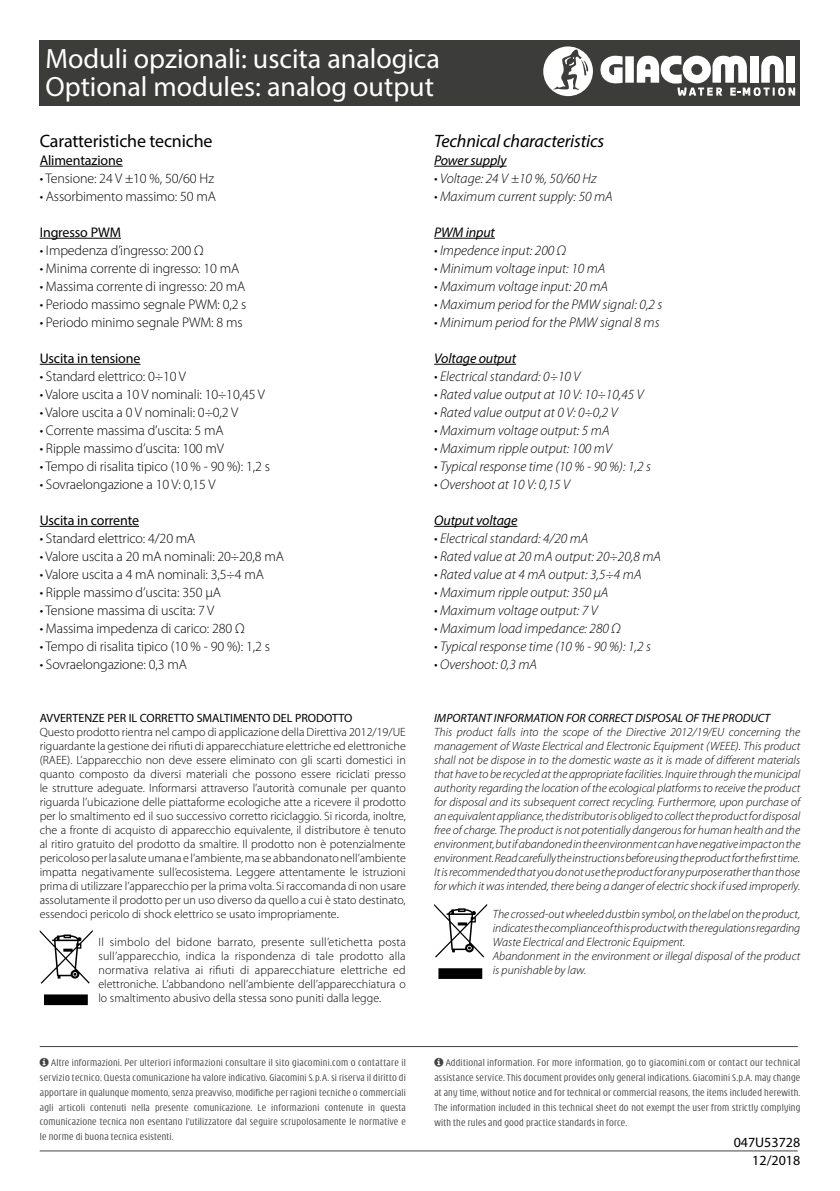
<style>
.page{position:relative;width:840px;height:1191px;background:#fff}
.page>*{position:absolute;margin:0;border:0;box-sizing:border-box;transform-origin:0 0}
.t1{font:28px/28px "Myriad Pro";color:#fff}
.t2{font:italic 18px "Myriad Pro";letter-spacing:-.01em;color:#000}
.t3{font:18px "Myriad Pro";letter-spacing:-.01em;color:#000}
.t4{font:300 14px "Myriad Pro";letter-spacing:-.01em;color:#000}
.t5{font:italic 300 14px "Myriad Pro";color:#000}
.t6{font:14px/18.2px "Myriad Pro";letter-spacing:-.01em;color:#000;text-align:right}
.t7{font:italic 14px "Myriad Pro";letter-spacing:-.01em;color:#000}
.t8{font:300 12px/14px "Myriad Pro";color:#000;text-align:justify}
.t9{font:italic 300 12px/14px "Myriad Pro";color:#000;text-align:justify}
.t10{font:italic 12px "Myriad Pro";color:#000}
.t11{font:12px "Myriad Pro";color:#000}
.t12{font:300 condensed 10.4px/14.8px "Modena";letter-spacing:.02em;color:#424241;text-align:justify}
</style>
<div class="page">
<div style="left:40px;top:40px;width:759px;height:65px;background:#3c3c3b"></div>
<svg style="left:600px;top:56px;width:22px;height:28px"></svg>
<div style="left:625px;top:56px;width:8px;height:27px;background:#fff"></div>
<svg style="left:636px;top:55px;width:158px;height:41px"></svg>
<svg style="left:543px;top:46px;width:50px;height:51px"></svg>
<hr style="left:434px;top:166px;width:72px;height:1px;background:#000">
<hr style="left:434px;top:238px;width:60px;height:1px;background:#000">
<hr style="left:434px;top:364px;width:82px;height:1px;background:#000">
<hr style="left:434px;top:526px;width:83px;height:1px;background:#000">
<hr style="left:40px;top:166px;width:83px;height:1px;background:#000">
<hr style="left:40px;top:238px;width:81px;height:1px;background:#000">
<hr style="left:40px;top:364px;width:100px;height:1px;background:#000">
<hr style="left:40px;top:526px;width:99px;height:1px;background:#000">
<hr style="left:40px;top:1046px;width:757px;height:1px;background:#424241">
<hr style="left:40px;top:1150px;width:757px;height:1px;background:#424241">
<svg style="left:40px;top:930px;width:53px;height:75px"></svg>
<svg style="left:434px;top:904px;width:53px;height:75px"></svg>
<h1 class="t1" style="left:45px;top:44px;width:396px">Moduli opzionali: uscita analogica<br>Optional modules: analog output</h1>
<h2 class="t2" style="left:434px;top:130px;width:172px">Technical characteristics</h2>
<p class="t7" style="left:434px;top:151px;width:74px">Power supply</p>
<p class="t5" style="left:434px;top:171px;width:164px">• Voltage: 24 V ±10 %, 50/60 Hz</p>
<p class="t5" style="left:434px;top:189px;width:180px">• Maximum current supply: 50 mA</p>
<p class="t7" style="left:434px;top:223px;width:62px">PWM input</p>
<p class="t5" style="left:434px;top:243px;width:133px">• Impedence input: 200 Ω</p>
<p class="t5" style="left:434px;top:261px;width:173px">• Minimum voltage input: 10 mA</p>
<p class="t5" style="left:434px;top:279px;width:175px">• Maximum voltage input: 20 mA</p>
<p class="t5" style="left:434px;top:297px;width:230px">• Maximum period for the PMW signal: 0,2 s</p>
<p class="t5" style="left:434px;top:315px;width:227px">• Minimum period for the PMW signal 8 ms</p>
<p class="t7" style="left:434px;top:349px;width:83px">Voltage output</p>
<p class="t5" style="left:434px;top:369px;width:148px">• Electrical standard: 0÷10 V</p>
<p class="t5" style="left:434px;top:387px;width:211px">• Rated value output at 10 V: 10÷10,45 V</p>
<p class="t5" style="left:434px;top:405px;width:185px">• Rated value output at 0 V: 0÷0,2 V</p>
<p class="t5" style="left:434px;top:423px;width:177px">• Maximum voltage output: 5 mA</p>
<p class="t5" style="left:434px;top:441px;width:179px">• Maximum ripple output: 100 mV</p>
<p class="t5" style="left:434px;top:459px;width:218px">• Typical response time (10 % - 90 %): 1,2 s</p>
<p class="t5" style="left:434px;top:477px;width:137px">• Overshoot at 10 V: 0,15 V</p>
<p class="t7" style="left:434px;top:511px;width:85px">Output voltage</p>
<p class="t5" style="left:434px;top:531px;width:156px">• Electrical standard: 4/20 mA</p>
<p class="t5" style="left:434px;top:549px;width:228px">• Rated value at 20 mA output: 20÷20,8 mA</p>
<p class="t5" style="left:434px;top:567px;width:209px">• Rated value at 4 mA output: 3,5÷4 mA</p>
<p class="t5" style="left:434px;top:585px;width:176px">• Maximum ripple output: 350 μA</p>
<p class="t5" style="left:434px;top:603px;width:165px">• Maximum voltage output: 7 V</p>
<p class="t5" style="left:434px;top:621px;width:188px">• Maximum load impedance: 280 Ω</p>
<p class="t5" style="left:434px;top:639px;width:218px">• Typical response time (10 % - 90 %): 1,2 s</p>
<p class="t5" style="left:434px;top:657px;width:104px">• Overshoot: 0,3 mA</p>
<h2 class="t3" style="left:40px;top:130px;width:174px">Caratteristiche tecniche</h2>
<p class="t6" style="left:40px;top:151px;width:84px">Alimentazione</p>
<p class="t4" style="left:40px;top:170px;width:176px">• Tensione: 24 V ±10 %, 50/60 Hz</p>
<p class="t4" style="left:40px;top:188px;width:177px">• Assorbimento massimo: 50 mA</p>
<p class="t6" style="left:40px;top:223px;width:83px">Ingresso PWM</p>
<p class="t4" style="left:40px;top:242px;width:165px">• Impedenza d’ingresso: 200 Ω</p>
<p class="t4" style="left:40px;top:260px;width:201px">• Minima corrente di ingresso: 10 mA</p>
<p class="t4" style="left:40px;top:278px;width:207px">• Massima corrente di ingresso: 20 mA</p>
<p class="t4" style="left:40px;top:296px;width:208px">• Periodo massimo segnale PWM: 0,2 s</p>
<p class="t4" style="left:40px;top:314px;width:204px">• Periodo minimo segnale PWM: 8 ms</p>
<p class="t6" style="left:40px;top:349px;width:102px">Uscita in tensione</p>
<p class="t4" style="left:40px;top:368px;width:148px">• Standard elettrico: 0÷10 V</p>
<p class="t4" style="left:40px;top:386px;width:226px">• Valore uscita a 10 V nominali: 10÷10,45 V</p>
<p class="t4" style="left:40px;top:404px;width:200px">• Valore uscita a 0 V nominali: 0÷0,2 V</p>
<p class="t4" style="left:40px;top:422px;width:185px">• Corrente massima d’uscita: 5 mA</p>
<p class="t4" style="left:40px;top:440px;width:185px">• Ripple massimo d’uscita: 100 mV</p>
<p class="t4" style="left:40px;top:458px;width:231px">• Tempo di risalita tipico (10 % - 90 %): 1,2 s</p>
<p class="t4" style="left:40px;top:476px;width:177px">• Sovraelongazione a 10 V: 0,15 V</p>
<p class="t6" style="left:40px;top:511px;width:101px">Uscita in corrente</p>
<p class="t4" style="left:40px;top:530px;width:157px">• Standard elettrico: 4/20 mA</p>
<p class="t4" style="left:40px;top:548px;width:246px">• Valore uscita a 20 mA nominali: 20÷20,8 mA</p>
<p class="t4" style="left:40px;top:566px;width:225px">• Valore uscita a 4 mA nominali: 3,5÷4 mA</p>
<p class="t4" style="left:40px;top:584px;width:183px">• Ripple massimo d’uscita: 350 μA</p>
<p class="t4" style="left:40px;top:602px;width:176px">• Tensione massima di uscita: 7 V</p>
<p class="t4" style="left:40px;top:620px;width:206px">• Massima impedenza di carico: 280 Ω</p>
<p class="t4" style="left:40px;top:638px;width:231px">• Tempo di risalita tipico (10 % - 90 %): 1,2 s</p>
<p class="t4" style="left:40px;top:656px;width:149px">• Sovraelongazione: 0,3 mA</p>
<p class="t11" style="left:40px;top:710px;width:314px">AVVERTENZE PER IL CORRETTO SMALTIMENTO DEL PRODOTTO</p>
<p class="t8" style="left:40px;top:725px;width:367px">Questo prodotto rientra nel campo di applicazione della Direttiva 2012/19/UE riguardante la gestione dei rifiuti di apparecchiature elettriche ed elettroniche (RAEE). L’apparecchio non deve essere eliminato con gli scarti domestici in quanto composto da diversi materiali che possono essere riciclati presso le strutture adeguate. Informarsi attraverso l’autorità comunale per quanto riguarda l’ubicazione delle piattaforme ecologiche atte a ricevere il prodotto per lo smaltimento ed il suo successivo corretto riciclaggio. Si ricorda, inoltre, che a fronte di acquisto di apparecchio equivalente, il distributore è tenuto al ritiro gratuito del prodotto da smaltire. Il prodotto non è potenzialmente pericoloso per la salute umana e l’ambiente, ma se abbandonato nell’ambiente impatta negativamente sull’ecosistema. Leggere attentamente le istruzioni prima di utilizzare l’apparecchio per la prima volta. Si raccomanda di non usare assolutamente il prodotto per un uso diverso da quello a cui è stato destinato, essendoci pericolo di shock elettrico se usato impropriamente.</p>
<p class="t8" style="left:98px;top:935px;width:309px">Il simbolo del bidone barrato, presente sull’etichetta posta sull’apparecchio, indica la rispondenza di tale prodotto alla normativa relativa ai rifiuti di apparecchiature elettriche ed elettroniche. L’abbandono nell’ambiente dell’apparecchiatura o lo smaltimento abusivo della stessa sono puniti dalla legge.</p>
<p class="t10" style="left:434px;top:710px;width:337px">IMPORTANT INFORMATION FOR CORRECT DISPOSAL OF THE PRODUCT</p>
<p class="t9" style="left:434px;top:725px;width:367px">This product falls into the scope of the Directive 2012/19/EU concerning the management of Waste Electrical and Electronic Equipment (WEEE). This product shall not be dispose in to the domestic waste as it is made of different materials that have to be recycled at the appropriate facilities. Inquire through the municipal authority regarding the location of the ecological platforms to receive the product for disposal and its subsequent correct recycling. Furthermore, upon purchase of an equivalent appliance, the distributor is obliged to collect the product for disposal free of charge. The product is not potentially dangerous for human health and the environment, but if abandoned in the environment can have negative impact on the environment. Read carefully the instructions before using the product for the first time.<br>It is recommended that you do not use the product for any purpose rather than those for which it was intended, there being a danger of electric shock if used improperly.</p>
<p class="t9" style="left:492px;top:907px;width:309px;text-align:left">The crossed-out wheeled dustbin symbol, on the label on the product, indicates the compliance of this product with the regulations regarding Waste Electrical and Electronic Equipment.<br>Abandonment in the environment or illegal disposal of the product is punishable by law.</p>
<p class="t12" style="left:40px;top:1055px;width:367px;text-indent:11px">Altre informazioni. Per ulteriori informazioni consultare il sito giacomini.com o contattare il servizio tecnico. Questa comunicazione ha valore indicativo. Giacomini S.p.A. si riserva il diritto di apportare in qualunque momento, senza preavviso, modifiche per ragioni tecniche o commerciali agli articoli contenuti nella presente comunicazione. Le informazioni contenute in questa comunicazione tecnica non esentano l’utilizzatore dal seguire scrupolosamente le normative e le norme di buona tecnica esistenti.</p>
<p class="t12" style="left:434px;top:1055px;width:367px;text-indent:11px">Additional information. For more information, go to giacomini.com or contact our technical assistance service. This document provides only general indications. Giacomini S.p.A. may change at any time, without notice and for technical or commercial reasons, the items included herewith.<br>The information included in this technical sheet do not exempt the user from strictly complying with the rules and good practice standards in force.</p>
<p class="t6" style="left:733px;top:1132px;width:68px">047U53728<br>12/2018</p>
</div>
